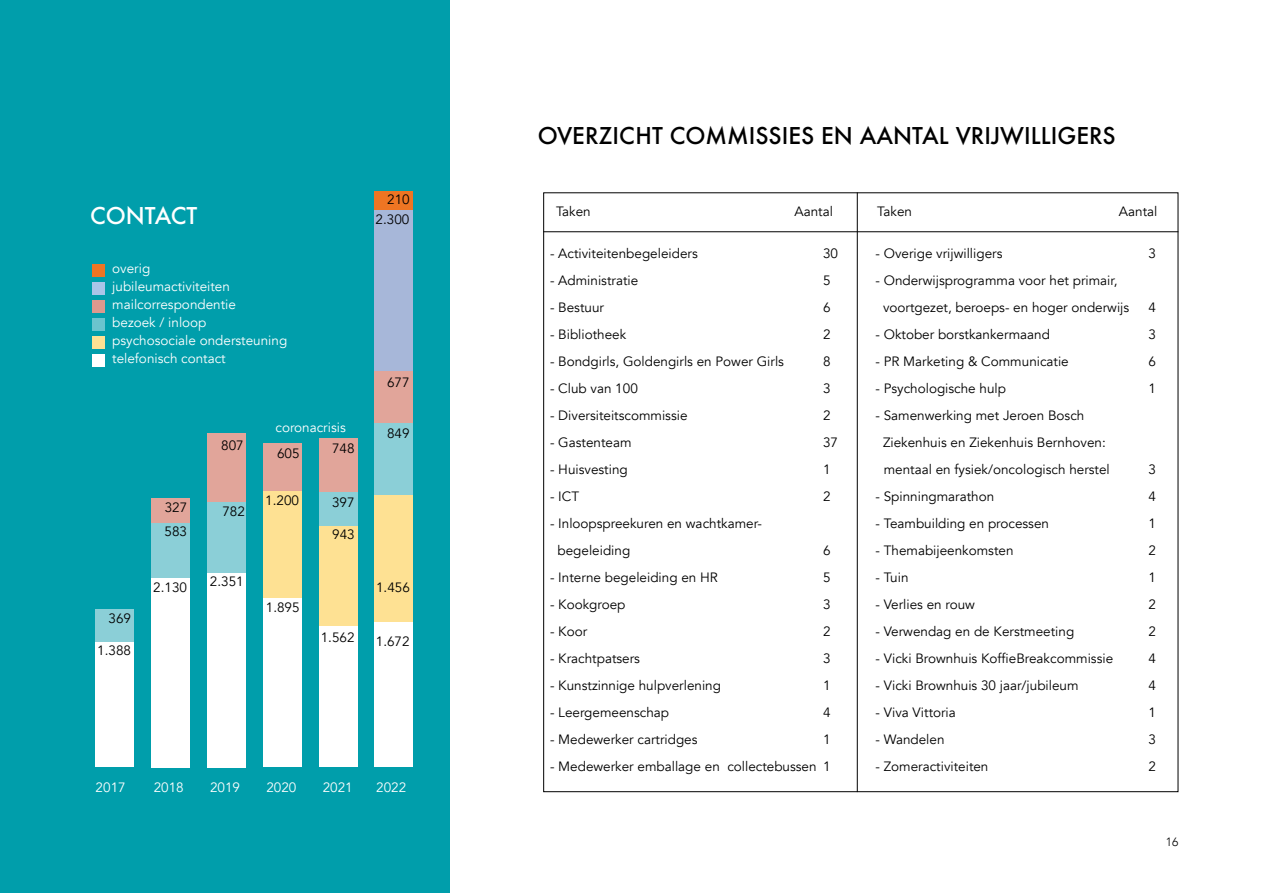
<style>
.page{position:relative;width:1263px;height:893px;background:#fff}
.page>*{position:absolute;margin:0;border:0;box-sizing:border-box;transform-origin:0 0}
.t1{font:500 22.5px "Futura";color:#000}
.t2{font:500 22.5px "Futura";letter-spacing:-.005em;color:#fff}
.t3{font:13.5px/27px "Avenir";color:#000}
.t4{font:13.5px/18px "Avenir";color:#fff}
.t5{font:300 12px "Avenir";color:#000}
.s1{color:#fff}
</style>
<div class="page">
<div style="left:0;top:0;width:450px;height:893px;background:#009eab"></div>
<div style="left:374px;top:494px;width:39px;height:127px;background:#fee193"></div>
<div style="left:374px;top:210px;width:39px;height:162px;background:#a7b7d9"></div>
<hr style="left:857px;top:192px;width:1px;height:600px;background:#000">
<hr style="left:543px;top:231px;width:635px;height:1px;background:#000">
<div style="left:319px;top:491px;width:39px;height:38px;background:#8bcfd7"></div>
<div style="left:319px;top:625px;width:39px;height:142px;background:#fff"></div>
<div style="left:95px;top:609px;width:38px;height:33px;background:#8bcfd7"></div>
<div style="left:95px;top:642px;width:38px;height:125px;background:#fff"></div>
<div style="left:151px;top:498px;width:39px;height:26px;background:#e1a59a"></div>
<div style="left:151px;top:524px;width:39px;height:54px;background:#8bcfd7"></div>
<div style="left:151px;top:578px;width:39px;height:189px;background:#fff"></div>
<div style="left:207px;top:433px;width:39px;height:71px;background:#e1a59a"></div>
<div style="left:207px;top:502px;width:39px;height:73px;background:#8bcfd7"></div>
<div style="left:207px;top:573px;width:39px;height:194px;background:#fff"></div>
<div style="left:263px;top:443px;width:39px;height:48px;background:#e1a59a"></div>
<div style="left:263px;top:491px;width:39px;height:111px;background:#fee193"></div>
<div style="left:263px;top:598px;width:39px;height:169px;background:#fff"></div>
<div style="left:319px;top:438px;width:39px;height:54px;background:#e1a59a"></div>
<div style="left:319px;top:526px;width:39px;height:100px;background:#fee193"></div>
<div style="left:374px;top:422px;width:39px;height:73px;background:#8bcfd7"></div>
<div style="left:374px;top:622px;width:39px;height:145px;background:#fff"></div>
<div style="left:374px;top:372px;width:39px;height:51px;background:#e1a59a"></div>
<div style="left:374px;top:191px;width:39px;height:19px;background:#ee7523"></div>
<div style="left:92px;top:318px;width:13px;height:12px;background:#6ac4ce"></div>
<div style="left:92px;top:336px;width:13px;height:12px;background:#fee193"></div>
<div style="left:92px;top:354px;width:13px;height:12px;background:#fff"></div>
<div style="left:92px;top:282px;width:13px;height:12px;background:#aac5e8"></div>
<div style="left:92px;top:300px;width:13px;height:12px;background:#dc998e"></div>
<div style="left:92px;top:264px;width:13px;height:12px;background:#ee7523"></div>
<h1 class="t2" style="left:90px;top:200px;width:109px">CONTACT</h1>
<p class="t4" style="left:112px;top:260px;width:177px">overig<br>jubileumactiviteiten mailcorrespondentie<br>bezoek / inloop psychosociale ondersteuning telefonisch contact</p>
<p class="t3" style="left:109px;top:605px;width:24px">369</p>
<p class="t3" style="left:97px;top:637px;width:35px">1.388</p>
<p class="t3" style="left:165px;top:496px;width:24px;line-height:24px">327<br>583</p>
<p class="t3" style="left:153px;top:574px;width:35px">2.130</p>
<p class="t3" style="left:221px;top:432px;width:24px">807</p>
<p class="t3" style="left:222px;top:498px;width:24px">782</p>
<p class="t3" style="left:210px;top:568px;width:35px">2.351</p>
<p class="t4" style="left:275px;top:419px;width:72px">coronacrisis</p>
<p class="t3" style="left:277px;top:440px;width:24px">605</p>
<p class="t3" style="left:265px;top:487px;width:35px">1.200</p>
<p class="t3" style="left:332px;top:435px;width:24px">748</p>
<p class="t3" style="left:332px;top:489px;width:24px">397</p>
<p class="t3" style="left:332px;top:521px;width:24px">943</p>
<p class="t3" style="left:266px;top:594px;width:35px">1.895</p>
<p class="t3" style="left:321px;top:624px;width:35px">1.562</p>
<p class="t3" style="left:387px;top:186px;width:24px">210</p>
<p class="t3" style="left:376px;top:206px;width:35px">2.300</p>
<p class="t3" style="left:387px;top:369px;width:24px">677</p>
<p class="t3" style="left:387px;top:420px;width:24px">849</p>
<p class="t3" style="left:376px;top:574px;width:35px">1.456</p>
<p class="t3" style="left:376px;top:628px;width:35px">1.672</p>
<p class="t4" style="left:96px;top:779px;width:32px">2017</p>
<p class="t4" style="left:154px;top:779px;width:32px">2018</p>
<p class="t4" style="left:210px;top:779px;width:32px">2019</p>
<p class="t4" style="left:266px;top:779px;width:32px">2020</p>
<p class="t4" style="left:323px;top:779px;width:32px">2021</p>
<p class="t4" style="left:376px;top:779px;width:32px">2022</p>
<h1 class="t1" style="left:538px;top:120px;width:579px">OVERZICHT COMMISSIES EN AANTAL VRIJWILLIGERS</h1>
<p class="t3" style="left:556px;top:198px;width:36px">Taken</p>
<p class="t3" style="left:794px;top:198px;width:40px">Aantal</p>
<p class="t3" style="left:877px;top:198px;width:36px">Taken</p>
<p class="t3" style="left:1119px;top:198px;width:40px">Aantal</p>
<p class="t3" style="left:550px;top:240px;width:149px">- Activiteitenbegeleiders</p>
<p class="t3" style="left:823px;top:240px;width:17px">30</p>
<p class="t3" style="left:550px;top:267px;width:90px">- Administratie</p>
<p class="t3" style="left:823px;top:267px;width:9px">5</p>
<p class="t3" style="left:550px;top:294px;width:55px">- Bestuur</p>
<p class="t3" style="left:823px;top:294px;width:9px">6</p>
<p class="t3" style="left:550px;top:321px;width:78px">- Bibliotheek</p>
<p class="t3" style="left:823px;top:321px;width:9px">2</p>
<p class="t3" style="left:550px;top:348px;width:235px">- Bondgirls, Goldengirls en Power Girls</p>
<p class="t3" style="left:823px;top:348px;width:9px">8</p>
<p class="t3" style="left:550px;top:375px;width:89px">- Club van 100</p>
<p class="t3" style="left:823px;top:375px;width:9px">3</p>
<p class="t3" style="left:550px;top:402px;width:139px">- Diversiteitscommissie</p>
<p class="t3" style="left:823px;top:402px;width:9px">2</p>
<p class="t3" style="left:550px;top:429px;width:83px">- Gastenteam</p>
<p class="t3" style="left:823px;top:429px;width:17px">37</p>
<p class="t3" style="left:550px;top:456px;width:79px">- Huisvesting</p>
<p class="t3" style="left:823px;top:456px;width:9px">1</p>
<p class="t3" style="left:550px;top:483px;width:31px">- ICT</p>
<p class="t3" style="left:823px;top:483px;width:9px">2</p>
<p class="t3" style="left:557px;top:510px;width:206px;text-indent:-8px">- Inloopspreekuren en wachtkamer&shy;begeleiding</p>
<p class="t3" style="left:823px;top:537px;width:9px">6</p>
<p class="t3" style="left:550px;top:564px;width:169px">- Interne begeleiding en HR</p>
<p class="t3" style="left:823px;top:564px;width:9px">5</p>
<p class="t3" style="left:550px;top:591px;width:77px">- Kookgroep</p>
<p class="t3" style="left:823px;top:591px;width:9px">3</p>
<p class="t3" style="left:550px;top:618px;width:39px">- Koor</p>
<p class="t3" style="left:823px;top:618px;width:9px">2</p>
<p class="t3" style="left:550px;top:645px;width:91px">- Krachtpatsers</p>
<p class="t3" style="left:823px;top:645px;width:9px">3</p>
<p class="t3" style="left:550px;top:672px;width:172px">- Kunstzinnige hulpverlening</p>
<p class="t3" style="left:823px;top:672px;width:9px">1</p>
<p class="t3" style="left:550px;top:699px;width:121px">- Leergemeenschap</p>
<p class="t3" style="left:823px;top:699px;width:9px">4</p>
<p class="t3" style="left:550px;top:726px;width:149px">- Medewerker cartridges</p>
<p class="t3" style="left:823px;top:726px;width:9px">1</p>
<p class="t3" style="left:550px;top:753px;width:282px">- Medewerker emballage en collectebussen 1</p>
<p class="t3" style="left:875px;top:240px;width:128px">- Overige vrijwilligers</p>
<p class="t3" style="left:1148px;top:240px;width:9px">3</p>
<p class="t3" style="left:883px;top:267px;width:248px;text-indent:-8px">- Onderwijsprogramma voor het primair, voortgezet, beroeps- en hoger onderwijs</p>
<p class="t3" style="left:1148px;top:294px;width:9px">4</p>
<p class="t3" style="left:875px;top:321px;width:176px">- Oktober borstkankermaand</p>
<p class="t3" style="left:1148px;top:321px;width:9px">3</p>
<p class="t3" style="left:875px;top:348px;width:195px">- PR Marketing &amp; Communicatie</p>
<p class="t3" style="left:1148px;top:348px;width:9px">6</p>
<p class="t3" style="left:875px;top:375px;width:132px">- Psychologische hulp</p>
<p class="t3" style="left:1148px;top:375px;width:9px">1</p>
<p class="t3" style="left:883px;top:402px;width:224px;text-indent:-8px">- Samenwerking met Jeroen Bosch<br>Ziekenhuis en Ziekenhuis Bernhoven:</p>
<p class="t3" style="left:875px;top:456px;width:236px"><span class="s1">-</span> mentaal en fysiek/oncologisch herstel</p>
<p class="t3" style="left:1148px;top:456px;width:9px">3</p>
<p class="t3" style="left:875px;top:483px;width:120px">- Spinningmarathon</p>
<p class="t3" style="left:1148px;top:483px;width:9px">4</p>
<p class="t3" style="left:875px;top:510px;width:175px">- Teambuilding en processen</p>
<p class="t3" style="left:1148px;top:510px;width:9px">1</p>
<p class="t3" style="left:875px;top:537px;width:140px">- Themabijeenkomsten</p>
<p class="t3" style="left:1148px;top:537px;width:9px">2</p>
<p class="t3" style="left:875px;top:564px;width:35px">- Tuin</p>
<p class="t3" style="left:1148px;top:564px;width:9px">1</p>
<p class="t3" style="left:875px;top:591px;width:101px">- Verlies en rouw</p>
<p class="t3" style="left:1148px;top:591px;width:9px">2</p>
<p class="t3" style="left:875px;top:618px;width:200px">- Verwendag en de Kerstmeeting</p>
<p class="t3" style="left:1148px;top:618px;width:9px">2</p>
<p class="t3" style="left:875px;top:645px;width:239px">- Vicki Brownhuis KoffieBreakcommissie</p>
<p class="t3" style="left:1148px;top:645px;width:9px">4</p>
<p class="t3" style="left:875px;top:672px;width:205px">- Vicki Brownhuis 30 jaar/jubileum</p>
<p class="t3" style="left:1148px;top:672px;width:9px">4</p>
<p class="t3" style="left:875px;top:699px;width:82px">- Viva Vittoria</p>
<p class="t3" style="left:1148px;top:699px;width:9px">1</p>
<p class="t3" style="left:875px;top:726px;width:71px">- Wandelen</p>
<p class="t3" style="left:1148px;top:726px;width:9px">3</p>
<p class="t3" style="left:875px;top:753px;width:114px">- Zomeractiviteiten</p>
<p class="t3" style="left:1148px;top:753px;width:9px">2</p>
<p class="t5" style="left:1166px;top:835px;width:14px">16</p>
</div>
